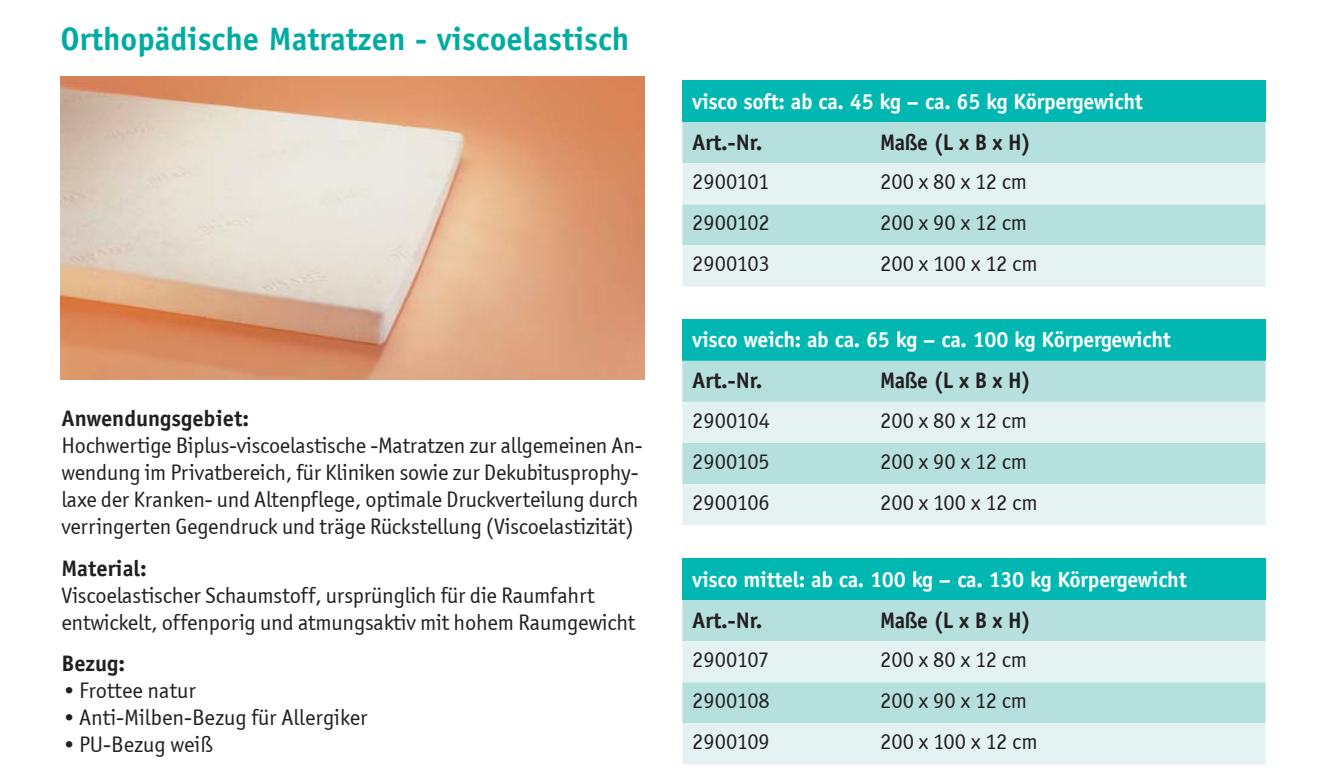
<style>
.page{position:relative;width:1326px;height:784px;background:#fff}
.page>*{position:absolute;margin:0;border:0;box-sizing:border-box;transform-origin:0 0}
.t1{font:700 32.5px "Officina Sans";color:#00aca1}
.t2{font:22.5px/27px "Officina Sans ITCTT Book";letter-spacing:-.01em;color:#231f20}
.t3{font:700 22.5px "Officina Sans";color:#231f20}
.t4{font:700 22.5px "Officina Sans";color:#231f20;scale:.96 1}
.t5{font:700 22px "Officina Sans";letter-spacing:-.015em;color:#fff}
</style>
<div class="page">
<img style="left:60px;top:76px;width:584px;height:303px">
<div style="left:682px;top:81px;width:583px;height:41px;background:#00b8b1"></div>
<div style="left:682px;top:122px;width:583px;height:41px;background:#b5e0dd"></div>
<svg style="left:682px;top:163px;width:583px;height:123px;background:#d4ecea"></svg>
<div style="left:682px;top:319px;width:583px;height:42px;background:#00b8b1"></div>
<div style="left:682px;top:361px;width:583px;height:41px;background:#b5e0dd"></div>
<svg style="left:682px;top:402px;width:583px;height:123px;background:#d4ecea"></svg>
<div style="left:682px;top:559px;width:583px;height:41px;background:#00b8b1"></div>
<div style="left:682px;top:600px;width:583px;height:41px;background:#b5e0dd"></div>
<svg style="left:682px;top:641px;width:583px;height:123px;background:#d4ecea"></svg>
<h1 class="t1" style="left:60px;top:26px;width:570px">Orthopädische Matratzen - viscoelastisch</h1>
<p class="t3" style="left:61px;top:410px;width:189px">Anwendungsgebiet:</p>
<p class="t2" style="left:61px;top:432px;width:582px">Hochwertige Biplus-viscoelastische -Matratzen zur allgemeinen An&shy;wendung im Privatbereich, für Kliniken sowie zur Dekubitusprophy&shy;laxe der Kranken- und Altenpflege, optimale Druckverteilung durch verringerten Gegendruck und träge Rückstellung (Viscoelastizität)</p>
<p class="t3" style="left:61px;top:559px;width:87px">Material:</p>
<p class="t2" style="left:61px;top:581px;width:575px">Viscoelastischer Schaumstoff, ursprünglich für die Raumfahrt entwickelt, offenporig und atmungsaktiv mit hohem Raumgewicht</p>
<p class="t3" style="left:61px;top:654px;width:65px">Bezug:</p>
<p class="t2" style="left:61px;top:676px;width:136px">• Frottee natur</p>
<p class="t2" style="left:61px;top:703px;width:308px">• Anti-Milben-Bezug für Allergiker</p>
<p class="t2" style="left:61px;top:730px;width:154px">• PU-Bezug weiß</p>
<p class="t5" style="left:692px;top:93px;width:452px">visco soft: ab ca. 45 kg – ca. 65 kg Körpergewicht</p>
<p class="t3" style="left:692px;top:133px;width:72px">Art.-Nr.</p>
<p class="t4" style="left:880px;top:133px;width:158px">Maße (L x B x H)</p>
<p class="t2" style="left:692px;top:168px;width:79px">2900101</p>
<p class="t2" style="left:880px;top:168px;width:148px">200 x 80 x 12 cm</p>
<p class="t2" style="left:692px;top:209px;width:79px">2900102</p>
<p class="t2" style="left:880px;top:209px;width:148px">200 x 90 x 12 cm</p>
<p class="t2" style="left:692px;top:250px;width:79px">2900103</p>
<p class="t2" style="left:880px;top:250px;width:159px">200 x 100 x 12 cm</p>
<p class="t5" style="left:692px;top:331px;width:480px">visco weich: ab ca. 65 kg – ca. 100 kg Körpergewicht</p>
<p class="t3" style="left:692px;top:372px;width:72px">Art.-Nr.</p>
<p class="t4" style="left:880px;top:372px;width:158px">Maße (L x B x H)</p>
<p class="t2" style="left:692px;top:407px;width:79px">2900104</p>
<p class="t2" style="left:880px;top:407px;width:148px">200 x 80 x 12 cm</p>
<p class="t2" style="left:692px;top:448px;width:79px">2900105</p>
<p class="t2" style="left:880px;top:448px;width:148px">200 x 90 x 12 cm</p>
<p class="t2" style="left:692px;top:489px;width:79px">2900106</p>
<p class="t2" style="left:880px;top:489px;width:159px">200 x 100 x 12 cm</p>
<p class="t5" style="left:692px;top:570px;width:496px">visco mittel: ab ca. 100 kg – ca. 130 kg Körpergewicht</p>
<p class="t3" style="left:692px;top:611px;width:72px">Art.-Nr.</p>
<p class="t4" style="left:880px;top:611px;width:158px">Maße (L x B x H)</p>
<p class="t2" style="left:692px;top:646px;width:78px">2900107</p>
<p class="t2" style="left:880px;top:646px;width:148px">200 x 80 x 12 cm</p>
<p class="t2" style="left:692px;top:687px;width:79px">2900108</p>
<p class="t2" style="left:880px;top:687px;width:148px">200 x 90 x 12 cm</p>
<p class="t2" style="left:692px;top:728px;width:79px">2900109</p>
<p class="t2" style="left:880px;top:728px;width:159px">200 x 100 x 12 cm</p>
</div>
